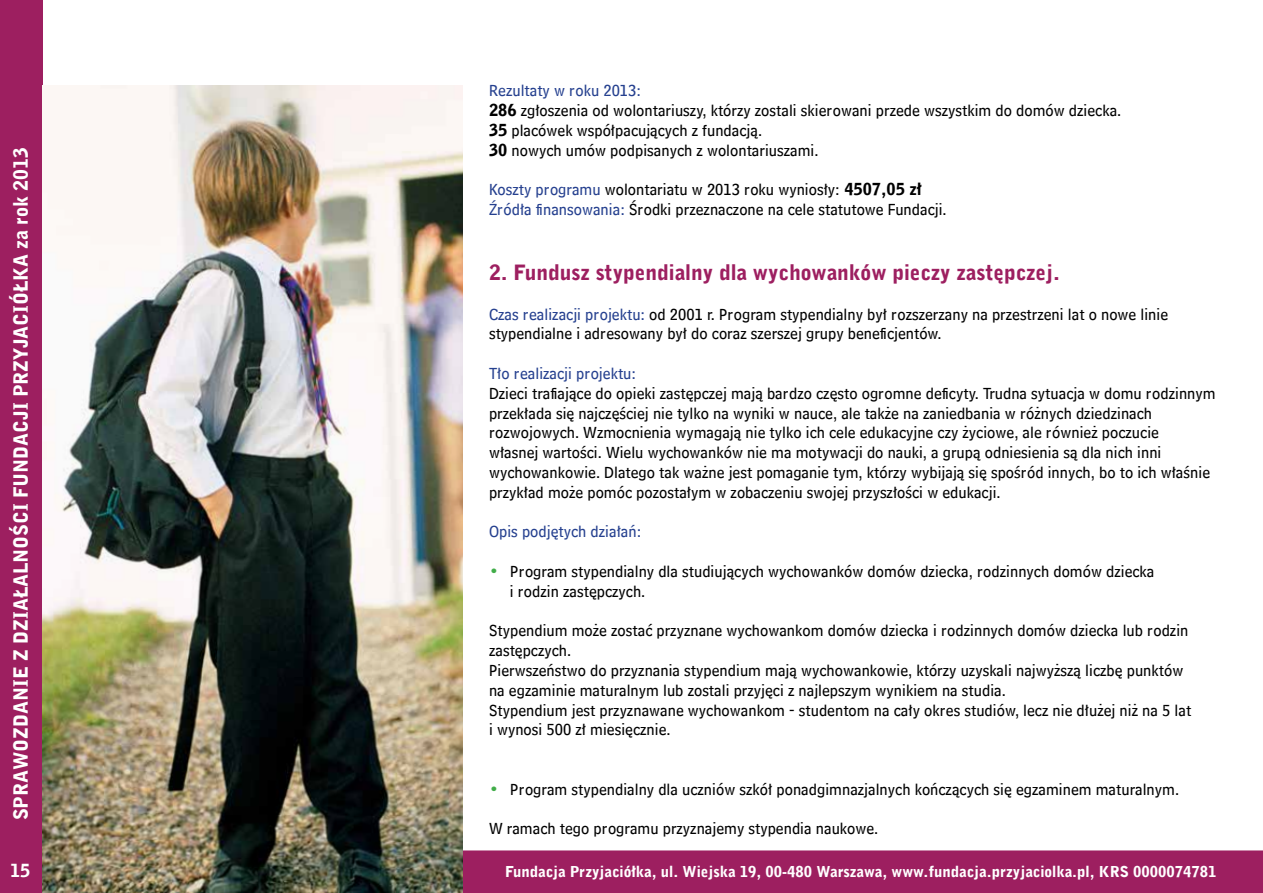
<style>
.page{position:relative;width:1263px;height:893px;background:#fff}
.page>*{position:absolute;margin:0;border:0;box-sizing:border-box;transform-origin:0 0}
.t1{font:21px "Bell Gothic Blk EU";color:#9d1f60}
.t2{font:19.5px "Bell Gothic Blk EU";color:#fff}
.t3{font:18px "Bell Gothic Blk EU";color:#fff}
.t4{font:16.5px/19.8px "Bell Cent Sub Cap EU";color:#000}
.t5{font:16.5px "Bell Cent Sub Cap EU";color:#25408f}
.t6{font:15px "Bell Gothic Blk EU";color:#fff}
.s1{color:#25408f}
.s2{font-family:"Bell Gothic Blk EU"}
.s3{color:#41ad49}
</style>
<div class="page">
<div style="left:0;top:0;width:43px;height:893px;background:#9d1f60"></div>
<div style="left:41px;top:850px;width:1222px;height:43px;background:#9d1f60"></div>
<img style="left:43px;top:85px;width:419px;height:808px">
<p class="t2" style="left:9px;top:820px;width:674px;rotate:-90deg">SPRAWOZDANIE Z DZIAŁALNOŚCI FUNDACJI PRZYJACIÓŁKA za rok 2013</p>
<p class="t4" style="left:489px;top:80px;width:634px"><span class="s1">Rezultaty w roku 2013:<br></span><span class="s2">286</span> zgłoszenia od wolontariuszy, którzy zostali skierowani przede wszystkim do domów dziecka.<br><span class="s2">35</span> placówek współpacujących z fundacją.<br><span class="s2">30</span> nowych umów podpisanych z wolontariuszami.</p>
<p class="t4" style="left:489px;top:179px;width:459px"><span class="s1">Koszty programu</span> wolontariatu w 2013 roku wyniosły: <span class="s2">4507,05 zł<br></span><span class="s1">Źródła finansowania:</span> Środki przeznaczone na cele statutowe Fundacji.</p>
<p class="t1" style="left:489px;top:259px;width:572px">2. Fundusz stypendialny dla wychowanków pieczy zastępczej.</p>
<p class="t4" style="left:489px;top:304px;width:681px"><span class="s1">Czas realizacji projektu:</span> od 2001 r. Program stypendialny był rozszerzany na przestrzeni lat o nowe linie stypendialne i adresowany był do coraz szerszej grupy beneficjentów.</p>
<p class="t5" style="left:489px;top:363px;width:149px">Tło realizacji projektu:</p>
<p class="t4" style="left:489px;top:383px;width:728px">Dzieci trafiające do opieki zastępczej mają bardzo często ogromne deficyty. Trudna sytuacja w domu rodzinnym przekłada się najczęściej nie tylko na wyniki w nauce, ale także na zaniedbania w różnych dziedzinach rozwojowych. Wzmocnienia wymagają nie tylko ich cele edukacyjne czy życiowe, ale również poczucie<br>własnej wartości. Wielu wychowanków nie ma motywacji do nauki, a grupą odniesienia są dla nich inni wychowankowie. Dlatego tak ważne jest pomaganie tym, którzy wybijają się spośród innych, bo to ich właśnie przykład może pomóc pozostałym w zobaczeniu swojej przyszłości w edukacji.</p>
<p class="t5" style="left:489px;top:522px;width:154px">Opis podjętych działań:</p>
<p class="t4" style="left:510px;top:561px;width:646px;text-indent:-21px"><span class="s3">•</span> Program stypendialny dla studiujących wychowanków domów dziecka, rodzinnych domów dziecka i rodzin zastępczych.</p>
<p class="t4" style="left:489px;top:620px;width:704px">Stypendium może zostać przyznane wychowankom domów dziecka i rodzinnych domów dziecka lub rodzin zastępczych.<br>Pierwszeństwo do przyznania stypendium mają wychowankowie, którzy uzyskali najwyższą liczbę punktów na egzaminie maturalnym lub zostali przyjęci z najlepszym wynikiem na studia.<br>Stypendium jest przyznawane wychowankom - studentom na cały okres studiów, lecz nie dłużej niż na 5 lat i wynosi 500 zł miesięcznie.</p>
<p class="t4" style="left:489px;top:779px;width:692px"><span class="s3">•</span> Program stypendialny dla uczniów szkół ponadgimnazjalnych kończących się egzaminem maturalnym.</p>
<p class="t4" style="left:489px;top:818px;width:391px">W ramach tego programu przyznajemy stypendia naukowe.</p>
<p class="t3" style="left:10px;top:860px;width:22px">15</p>
<p class="t6" style="left:505px;top:862px;width:713px">Fundacja Przyjaciółka, ul. Wiejska 19, 00-480 Warszawa, www.fundacja.przyjaciolka.pl, KRS 0000074781</p>
</div>
